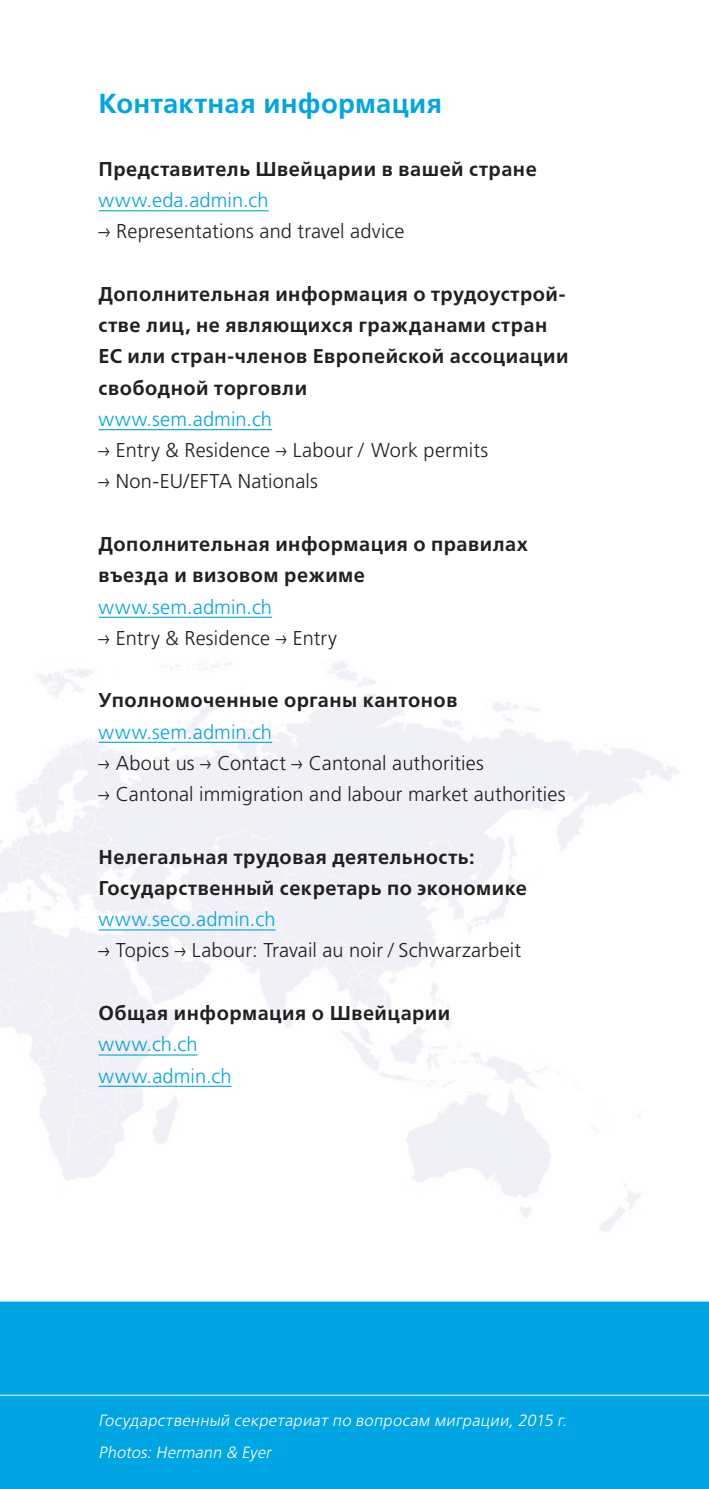
<style>
.page{position:relative;width:709px;height:1489px;background:#fff}
.page>*{position:absolute;margin:0;border:0;box-sizing:border-box;transform-origin:0 0}
.t1{font:700 27.5px "Frutiger LTCYR";letter-spacing:.01em;color:#00a5e3}
.t2{font:700 20px/31.2px "Frutiger LTCYR";letter-spacing:.025em;color:#231f20}
.t3{font:300 20px "Frutiger LT Std";letter-spacing:.005em;color:#231f20}
.t4{font:300 20px "Frutiger LT Std";letter-spacing:.01em;color:#00a5e3}
.t5{font:300 20px "Frutiger LTCYR";letter-spacing:.005em;color:#231f20}
.t6{font:italic 300 16.25px "Frutiger LTCYR";color:#fff}
.s1{font-family:"Frutiger LTCYR"}
</style>
<div class="page">
<img style="left:0;top:661px;width:679px;height:570px">
<div style="left:0;top:1301px;width:709px;height:187px;background:#00a5e3"></div>
<hr style="left:99px;top:210px;width:170px;height:1px;background:#00a5e3">
<hr style="left:99px;top:429px;width:173px;height:1px;background:#00a5e3">
<hr style="left:99px;top:616px;width:173px;height:2px;background:#00a5e3">
<hr style="left:99px;top:741px;width:173px;height:2px;background:#00a5e3">
<hr style="left:99px;top:929px;width:176px;height:1px;background:#00a5e3">
<hr style="left:99px;top:1054px;width:98px;height:1px;background:#00a5e3">
<hr style="left:99px;top:1085px;width:133px;height:1px;background:#00a5e3">
<hr style="left:0;top:1394px;width:709px;height:1px;background:#fff">
<p class="t1" style="left:99px;top:89px;width:345px">Контактная информация</p>
<p class="t2" style="left:99px;top:153px;width:439px">Представитель Швейцарии в вашей стране</p>
<p class="t4" style="left:99px;top:189px;width:171px">www.eda.admin.ch</p>
<p class="t3" style="left:99px;top:220px;width:307px">–› Representations and travel advice</p>
<p class="t2" style="left:99px;top:278px;width:471px">Дополнительная информация о трудоустрой&shy;стве лиц, не являющихся гражданами стран ЕС или стран-членов Европейской ассоциации свободной торговли</p>
<p class="t4" style="left:99px;top:407px;width:175px">www.sem.admin.ch</p>
<p class="t3" style="left:99px;top:439px;width:391px">–› Entry &amp; Residence –› Labour <span class="s1">/</span> Work permits</p>
<p class="t3" style="left:99px;top:470px;width:221px">–› Non-EU/EFTA Nationals</p>
<p class="t2" style="left:99px;top:528px;width:431px">Дополнительная информация о правилах</p>
<p class="t2" style="left:99px;top:560px;width:268px">въезда и визовом режиме</p>
<p class="t4" style="left:99px;top:595px;width:175px">www.sem.admin.ch</p>
<p class="t3" style="left:99px;top:626px;width:240px">–› Entry &amp; Residence –› Entry</p>
<p class="t2" style="left:99px;top:685px;width:360px">Уполномоченные органы кантонов</p>
<p class="t4" style="left:99px;top:720px;width:175px">www.sem.admin.ch</p>
<p class="t3" style="left:99px;top:751px;width:387px">–› About us –› Contact –› Cantonal authorities</p>
<p class="t3" style="left:99px;top:782px;width:468px">–› Cantonal immigration and labour market authorities</p>
<p class="t2" style="left:99px;top:841px;width:377px">Нелегальная трудовая деятельность:</p>
<p class="t2" style="left:99px;top:872px;width:430px">Государственный секретарь по экономике</p>
<p class="t4" style="left:99px;top:907px;width:178px">www.seco.admin.ch</p>
<p class="t5" style="left:99px;top:940px;width:424px">–› Topics –› Labour: Travail au noir / Schwarzarbeit</p>
<p class="t2" style="left:99px;top:997px;width:353px">Общая информация о Швейцарии</p>
<p class="t4" style="left:99px;top:1032px;width:100px">www.ch.ch</p>
<p class="t4" style="left:99px;top:1064px;width:134px">www.admin.ch</p>
<p class="t6" style="left:99px;top:1412px;width:472px">Государственный секретариат по вопросам миграции, 2015 г.</p>
<p class="t6" style="left:99px;top:1443px;width:177px">Photos: Hermann &amp; Eyer</p>
</div>
